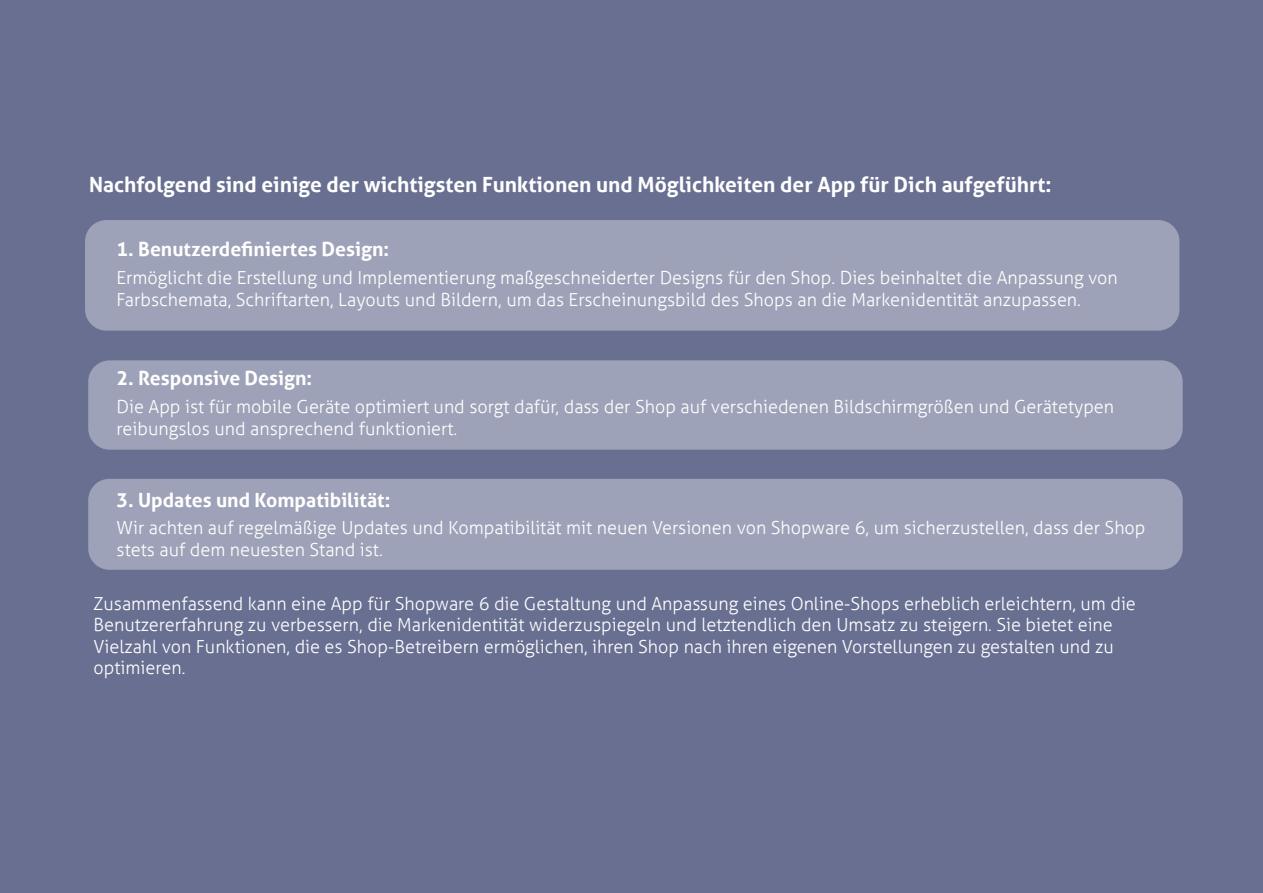
<style>
.page{position:relative;width:1263px;height:893px;background:#686f91}
.page>*{position:absolute;margin:0;border:0;box-sizing:border-box;transform-origin:0 0}
.t1{font:700 21px "Aller";color:#fff}
.t2{font:700 19.5px "Aller";color:#fff}
.t3{font:300 18px/21.6px "Aller";color:#fff}
</style>
<div class="page">
<div style="left:88px;top:479px;width:1095px;height:91px;background:#9da2b8;border-radius:21px"></div>
<div style="left:88px;top:360px;width:1095px;height:90px;background:#9da2b8;border-radius:21px"></div>
<div style="left:85px;top:220px;width:1094px;height:111px;background:#9da2b8;border-radius:21px"></div>
<p class="t1" style="left:89px;top:173px;width:964px">Nachfolgend sind einige der wichtigsten Funktionen und Möglichkeiten der App für Dich aufgeführt:</p>
<p class="t2" style="left:117px;top:237px;width:274px">1. Benutzerdefiniertes Design:</p>
<p class="t3" style="left:117px;top:268px;width:1003px">Ermöglicht die Erstellung und Implementierung maßgeschneiderter Designs für den Shop. Dies beinhaltet die Anpassung von<br>Farbschemata, Schriftarten, Layouts und Bildern, um das Erscheinungsbild des Shops an die Markenidentität anzupassen.</p>
<p class="t2" style="left:117px;top:368px;width:197px">2. Responsive Design:</p>
<p class="t3" style="left:117px;top:397px;width:999px">Die App ist für mobile Geräte optimiert und sorgt dafür, dass der Shop auf verschiedenen Bildschirmgrößen und Gerätetypen reibungslos und ansprechend funktioniert.</p>
<p class="t2" style="left:117px;top:489px;width:275px">3. Updates und Kompatibilität:</p>
<p class="t3" style="left:117px;top:518px;width:1030px">Wir achten auf regelmäßige Updates und Kompatibilität mit neuen Versionen von Shopware 6, um sicherzustellen, dass der Shop stets auf dem neuesten Stand ist.</p>
<p class="t3" style="left:94px;top:593px;width:1044px">Zusammenfassend kann eine App für Shopware 6 die Gestaltung und Anpassung eines Online-Shops erheblich erleichtern, um die Benutzererfahrung zu verbessern, die Markenidentität widerzuspiegeln und letztendlich den Umsatz zu steigern. Sie bietet eine Vielzahl von Funktionen, die es Shop-Betreibern ermöglichen, ihren Shop nach ihren eigenen Vorstellungen zu gestalten und zu optimieren.</p>
</div>
